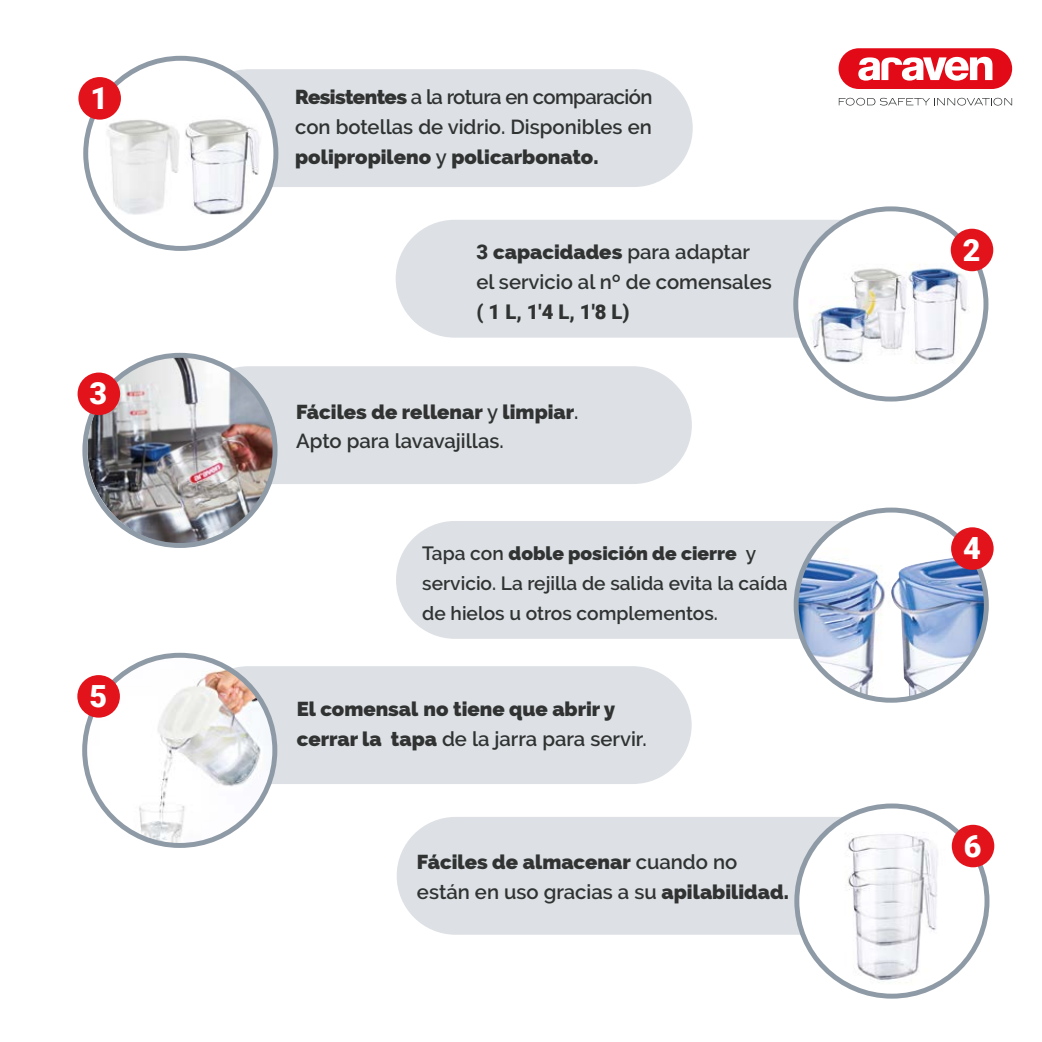
<style>
.page{position:relative;width:1042px;height:1042px;background:#fff}
.page>*{position:absolute;margin:0;border:0;box-sizing:border-box;transform-origin:0 0}
.t1{font:900 30.45px "Roboto";color:#fff}
.t2{font:800 20.3px/29.8px "Raleway";color:#313333}
.t3{font:600 20.3px/29.8px "Raleway";color:#313333}
.t4{font:900 20.3px "Roboto";color:#313333}
.t5{font:600 19.07px/29.8px "Raleway";color:#313333}
.s1{font-weight:800}
.s2{font-family:"Roboto";font-weight:900}
.s3{font-weight:600}
</style>
<div class="page">
<div style="left:396px;top:220px;width:502px;height:118px;background:#dde0e4;border-radius:59px"></div>
<div style="left:793px;top:206px;width:195px;height:195px;border:5px solid #8e9aa6;border-radius:50%"></div>
<img style="left:800px;top:213px;width:182px;height:181px">
<div style="left:951px;top:229px;width:42px;height:42px;background:#e3131b;border-radius:50%"></div>
<div style="left:190px;top:69px;width:503px;height:118px;background:#dde0e4;border-radius:59px"></div>
<div style="left:86px;top:58px;width:190px;height:190px;background:#fff;border-radius:50%"></div>
<div style="left:83px;top:56px;width:195px;height:195px;border:5px solid #8e9aa6;border-radius:50%"></div>
<img style="left:105px;top:119px;width:75px;height:96px">
<img style="left:185px;top:119px;width:78px;height:96px">
<div style="left:78px;top:77px;width:43px;height:43px;background:#e3131b;border-radius:50%"></div>
<div style="left:190px;top:366px;width:502px;height:118px;background:#dde0e4;border-radius:59px"></div>
<img style="left:88px;top:355px;width:189px;height:189px;border-radius:95px">
<div style="left:82px;top:353px;width:195px;height:195px;border:5px solid #8e9aa6;border-radius:50%"></div>
<div style="left:78px;top:372px;width:42px;height:43px;background:#e3131b;border-radius:50%"></div>
<div style="left:396px;top:521px;width:502px;height:118px;background:#dde0e4;border-radius:59px"></div>
<img style="left:799px;top:513px;width:116px;height:185px">
<img style="left:890px;top:555px;width:96px;height:143px">
<div style="left:793px;top:507px;width:196px;height:196px;border:5px solid #8e9aa6;border-radius:50%"></div>
<div style="left:951px;top:527px;width:42px;height:43px;background:#e3131b;border-radius:50%"></div>
<div style="left:189px;top:666px;width:503px;height:118px;background:#dde0e4;border-radius:59px"></div>
<img style="left:85px;top:655px;width:188px;height:190px">
<div style="left:82px;top:653px;width:195px;height:195px;border:5px solid #8e9aa6;border-radius:50%"></div>
<div style="left:77px;top:675px;width:43px;height:42px;background:#e3131b;border-radius:50%"></div>
<div style="left:397px;top:817px;width:502px;height:118px;background:#dde0e4;border-radius:59px"></div>
<img style="left:797px;top:816px;width:190px;height:180px">
<div style="left:794px;top:803px;width:195px;height:195px;border:5px solid #8e9aa6;border-radius:50%"></div>
<div style="left:952px;top:825px;width:42px;height:42px;background:#e3131b;border-radius:50%"></div>
<svg style="left:839px;top:98px;width:173px;height:8px"></svg>
<div style="left:838px;top:48px;width:174px;height:41px;background:#e30a17;border-radius:20px"></div>
<svg style="left:858px;top:57px;width:134px;height:24px"></svg>
<h1 class="t1" style="left:90px;top:77px;width:19px">1</h1>
<h1 class="t1" style="left:90px;top:372px;width:19px">3</h1>
<h1 class="t1" style="left:89px;top:675px;width:19px">5</h1>
<p class="t3" style="left:295px;top:82px;width:359px;text-align:justify"><span class="s1">Resistentes</span> a la rotura en comparación con botellas de vidrio. Disponibles en <span class="s1">polipropileno</span> y <span class="s1">policarbonato.</span></p>
<p class="t3" style="left:476px;top:237px;width:297px"><span class="s2">3</span> <span class="s1">capacidades</span> para adaptar el servicio al nº de comensales</p>
<p class="t4" style="left:476px;top:297px;width:155px">( 1 L, 1'4 L, 1'8 L)</p>
<p class="t2" style="left:296px;top:397px;width:284px">Fáciles de rellenar <span class="s3">y</span> limpiar<span class="s3">.<br>Apto para lavavajillas.</span></p>
<h1 class="t1" style="left:963px;top:228px;width:19px">2</h1>
<p class="t5" style="left:422px;top:539px;width:367px">Tapa con <span class="s1">doble posición de cierre</span> y servicio. La rejilla de salida evita la caída de hielos u otros complementos.</p>
<h1 class="t1" style="left:963px;top:527px;width:19px">4</h1>
<p class="t2" style="left:297px;top:694px;width:351px">El comensal no tiene que abrir y cerrar la tapa <span class="s3">de la jarra para servir.</span></p>
<p class="t2" style="left:417px;top:847px;width:373px">Fáciles de almacenar <span class="s3">cuando no están en uso gracias a su</span> apilabilidad.</p>
<h1 class="t1" style="left:964px;top:824px;width:19px">6</h1>
</div>
